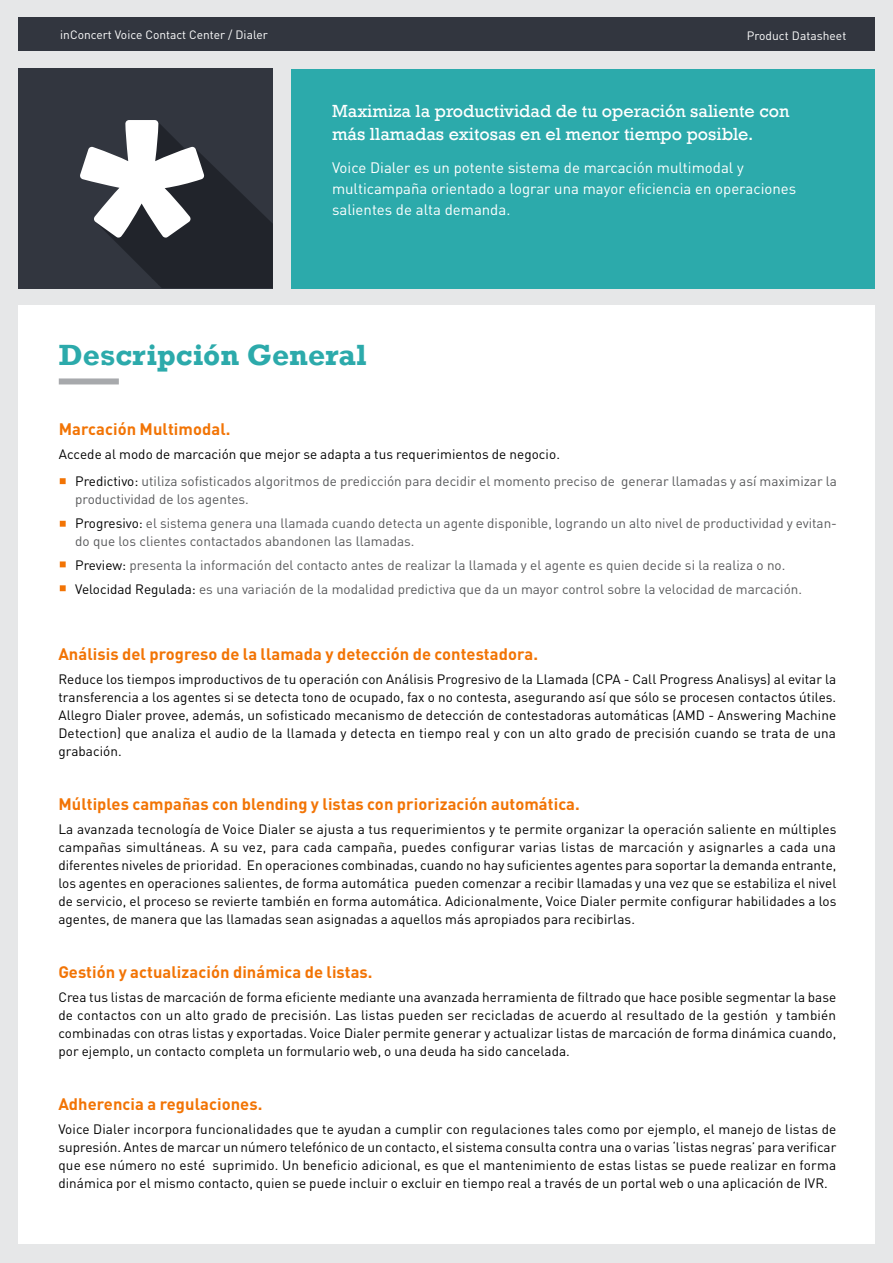
<style>
.page{position:relative;width:893px;height:1263px;background:#e6e7e8}
.page>*{position:absolute;margin:0;border:0;box-sizing:border-box;transform-origin:0 0}
.t1{font:700 30px "Rockwell";color:#2caaab}
.t2{font:18px/22.5px "Rockwell";color:#fff}
.t3{font:700 16.5px "DIN Pro";letter-spacing:.005em;color:#f27405}
.t4{font:15px/21px "DIN Pro";color:#fff}
.t5{font:13.5px/18px "DIN Pro";letter-spacing:.005em;color:#000;text-align:justify}
.t6{font:13.5px/18px "DIN Pro";color:#58595b}
.t7{font:12px "DIN Pro";color:#fff}
.s1{color:#000}
</style>
<div class="page">
<div style="left:18px;top:305px;width:857px;height:939px;background:#fff"></div>
<div style="left:59px;top:378px;width:60px;height:6px;background:#a7a9ac"></div>
<div style="left:291px;top:69px;width:584px;height:219px;background:#2caaab"></div>
<div style="left:19px;top:69px;width:254px;height:219px;background:#32363f"></div>
<div style="left:19px;top:17px;width:856px;height:34px;background:#32363f"></div>
<svg style="left:60px;top:478px;width:6px;height:6px"></svg>
<svg style="left:60px;top:561px;width:6px;height:6px"></svg>
<svg style="left:60px;top:585px;width:6px;height:6px"></svg>
<svg style="left:60px;top:521px;width:6px;height:6px"></svg>
<svg style="left:80px;top:120px;width:193px;height:168px"></svg>
<p class="t7" style="left:60px;top:27px;width:209px">inConcert Voice Contact Center / Dialer</p>
<p class="t7" style="left:747px;top:28px;width:101px">Product Datasheet</p>
<h2 class="t2" style="left:332px;top:100px;width:459px">Maximiza la productividad de tu operación saliente con más llamadas exitosas en el menor tiempo posible.</h2>
<p class="t4" style="left:332px;top:156px;width:466px">Voice Dialer es un potente sistema de marcación multimodal y multicampaña orientado a lograr una mayor eficiencia en operaciones salientes de alta demanda.</p>
<h1 class="t1" style="left:59px;top:337px;width:309px">Descripción General</h1>
<p class="t3" style="left:59px;top:418px;width:173px">Marcación Multimodal.</p>
<p class="t5" style="left:59px;top:445px;width:503px">Accede al modo de marcación que mejor se adapta a tus requerimientos de negocio.</p>
<p class="t6" style="left:75px;top:472px;width:763px"><span class="s1">Predictivo:</span> utiliza sofisticados algoritmos de predicción para decidir el momento preciso de generar llamadas y así maximizar la productividad de los agentes.</p>
<p class="t6" style="left:75px;top:514px;width:763px"><span class="s1">Progresivo:</span> el sistema genera una llamada cuando detecta un agente disponible, logrando un alto nivel de productividad y evitan&shy;do que los clientes contactados abandonen las llamadas.</p>
<p class="t6" style="left:75px;top:553px;width:728px;line-height:24px"><span class="s1">Preview:</span> presenta la información del contacto antes de realizar la llamada y el agente es quien decide si la realiza o no.<br><span class="s1">Velocidad Regulada:</span> es una variación de la modalidad predictiva que da un mayor control sobre la velocidad de marcación.</p>
<p class="t3" style="left:58px;top:643px;width:481px">Análisis del progreso de la llamada y detección de contestadora.</p>
<p class="t5" style="left:58px;top:669px;width:779px">Reduce los tiempos improductivos de tu operación con Análisis Progresivo de la Llamada (CPA - Call Progress Analisys) al evitar la transferencia a los agentes si se detecta tono de ocupado, fax o no contesta, asegurando así que sólo se procesen contactos útiles.<br>Allegro Dialer provee, además, un sofisticado mecanismo de detección de contestadoras automáticas (AMD - Answering Machine Detection) que analiza el audio de la llamada y detecta en tiempo real y con un alto grado de precisión cuando se trata de una grabación.</p>
<p class="t3" style="left:58px;top:793px;width:523px">Múltiples campañas con blending y listas con priorización automática.</p>
<p class="t5" style="left:58px;top:819px;width:780px">La avanzada tecnología de Voice Dialer se ajusta a tus requerimientos y te permite organizar la operación saliente en múltiples campañas simultáneas. A su vez, para cada campaña, puedes configurar varias listas de marcación y asignarles a cada una diferentes niveles de prioridad. En operaciones combinadas, cuando no hay suficientes agentes para soportar la demanda entrante, los agentes en operaciones salientes, de forma automática pueden comenzar a recibir llamadas y una vez que se estabiliza el nivel de servicio, el proceso se revierte también en forma automática. Adicionalmente, Voice Dialer permite configurar habilidades a los agentes, de manera que las llamadas sean asignadas a aquellos más apropiados para recibirlas.</p>
<p class="t3" style="left:58px;top:961px;width:316px">Gestión y actualización dinámica de listas.</p>
<p class="t5" style="left:58px;top:987px;width:779px">Crea tus listas de marcación de forma eficiente mediante una avanzada herramienta de filtrado que hace posible segmentar la base de contactos con un alto grado de precisión. Las listas pueden ser recicladas de acuerdo al resultado de la gestión y también combinadas con otras listas y exportadas. Voice Dialer permite generar y actualizar listas de marcación de forma dinámica cuando, por ejemplo, un contacto completa un formulario web, o una deuda ha sido cancelada.</p>
<p class="t3" style="left:58px;top:1093px;width:206px">Adherencia a regulaciones.</p>
<p class="t5" style="left:58px;top:1119px;width:779px">Voice Dialer incorpora funcionalidades que te ayudan a cumplir con regulaciones tales como por ejemplo, el manejo de listas de supresión. Antes de marcar un número telefónico de un contacto, el sistema consulta contra una o varias ‘listas negras’ para verificar que ese número no esté suprimido. Un beneficio adicional, es que el mantenimiento de estas listas se puede realizar en forma dinámica por el mismo contacto, quien se puede incluir o excluir en tiempo real a través de un portal web o una aplicación de IVR.</p>
</div>
